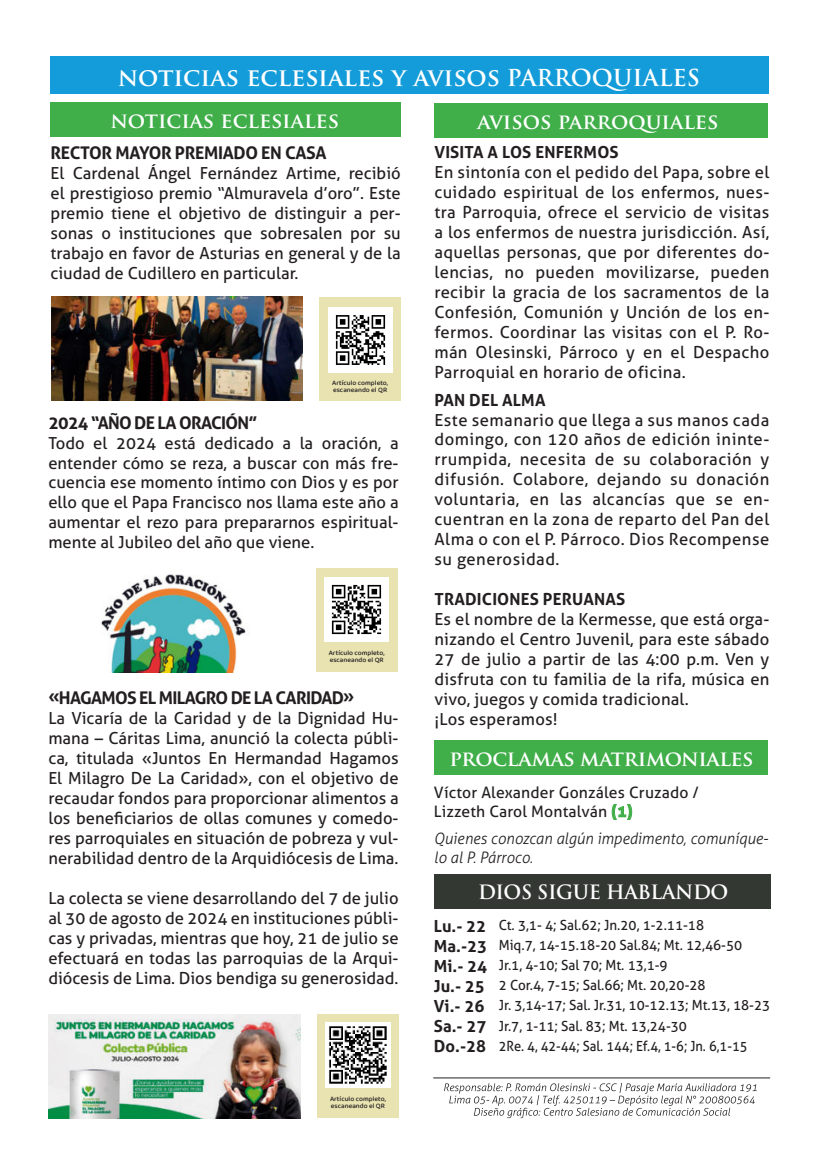
<style>
.page{position:relative;width:819px;height:1161px;background:#fff}
.page>*{position:absolute;margin:0;border:0;box-sizing:border-box;transform-origin:0 0}
.t1{font:700 24.5px "Trajan Pro";color:#fff}
.t2{font:700 21px "Trajan Pro";letter-spacing:-.01em;color:#fff}
.t3{font:700 19.25px "Trajan Pro";letter-spacing:-.02em;color:#fff}
.t4{font:700 17.5px "Aller";letter-spacing:-.04em;color:#231f20}
.t5{font:700 17.5px "Aller";letter-spacing:-.02em;color:#231f20}
.t6{font:16.62px/19.9px "Aller";letter-spacing:.01em;color:#231f20;text-align:justify}
.t7{font:700 16.62px/19.9px "Aller";letter-spacing:.01em;color:#231f20}
.t8{font:italic 300 15.75px/18.9px "Aller";color:#231f20;scale:.96 1}
.t9{font:15.75px/18.9px "Aller";letter-spacing:.01em;color:#231f20}
.t10{font:14px/20.1px "Aller";color:#231f20;scale:.96 1}
.t11{font:7px/7px "Baloo Bhaijaan 2";color:#231f20}
.s1{font-size:22.75px}
.s2{font-weight:700;color:#40ae49}
</style>
<div class="page">
<hr style="left:433px;top:1077px;width:337px;height:1px;background:#231f20">
<svg style="left:444px;top:1083px;width:312px;height:35px"></svg>
<div style="left:50px;top:56px;width:718px;height:38px;background:#139cd9"></div>
<div style="left:434px;top:103px;width:333px;height:35px;background:#40ae49"></div>
<div style="left:434px;top:740px;width:333px;height:35px;background:#40ae49"></div>
<div style="left:434px;top:874px;width:336px;height:35px;background:#333832"></div>
<div style="left:50px;top:102px;width:351px;height:35px;background:#40ae49"></div>
<img style="left:51px;top:296px;width:251px;height:104px">
<img style="left:101px;top:574px;width:145px;height:98px">
<img style="left:48px;top:1014px;width:252px;height:104px">
<div style="left:319px;top:296px;width:82px;height:104px;background:#e9e3b1"></div>
<div style="left:316px;top:568px;width:81px;height:104px;background:#e9e3b1"></div>
<div style="left:317px;top:1014px;width:81px;height:104px;background:#e9e3b1"></div>
<img style="left:324px;top:577px;width:65px;height:64px">
<img style="left:325px;top:1023px;width:65px;height:64px">
<img style="left:328px;top:307px;width:64px;height:65px">
<h1 class="t1" style="left:118px;top:64px;width:583px">noticias eclesiales y avisos <span class="s1">PARROQUIALES</span></h1>
<p class="t2" style="left:477px;top:110px;width:242px">avisos parroquiales</p>
<p class="t2" style="left:110px;top:109px;width:230px">noticias eclesiales</p>
<p class="t5" style="left:51px;top:143px;width:277px">RECTOR MAYOR PREMIADO EN CASA</p>
<p class="t6" style="left:51px;top:164px;width:352px">El Cardenal Ángel Fernández Artime, recibió el prestigioso premio “Almuravela d’oro”. Este premio tiene el objetivo de distinguir a per&shy;sonas o instituciones que sobresalen por su trabajo en favor de Asturias en general y de la ciudad de Cudillero en particular.</p>
<p class="t11" style="left:332px;top:380px;width:57px">Artículo completo, escaneando el QR</p>
<p class="t4" style="left:48px;top:412px;width:211px">2024 “AÑO DE LA ORACIÓN”</p>
<p class="t6" style="left:48px;top:433px;width:352px">Todo el 2024 está dedicado a la oración, a entender cómo se reza, a buscar con más fre&shy;cuencia ese momento íntimo con Dios y es por ello que el Papa Francisco nos llama este año a aumentar el rezo para prepararnos espiritual&shy;mente al Jubileo del año que viene.</p>
<p class="t11" style="left:329px;top:650px;width:57px">Artículo completo, escaneando el QR</p>
<p class="t4" style="left:48px;top:688px;width:307px">«HAGAMOS EL MILAGRO DE LA CARIDAD»</p>
<p class="t6" style="left:48px;top:709px;width:352px">La Vicaría de la Caridad y de la Dignidad Hu&shy;mana – Cáritas Lima, anunció la colecta públi&shy;ca, titulada «Juntos En Hermandad Hagamos El Milagro De La Caridad», con el objetivo de recaudar fondos para proporcionar alimentos a los beneficiarios de ollas comunes y comedo&shy;res parroquiales en situación de pobreza y vul&shy;nerabilidad dentro de la Arquidiócesis de Lima.</p>
<p class="t6" style="left:48px;top:888px;width:352px">La colecta se viene desarrollando del 7 de julio al 30 de agosto de 2024 en instituciones públi&shy;cas y privadas, mientras que hoy, 21 de julio se efectuará en todas las parroquias de la Arqui&shy;diócesis de Lima. Dios bendiga su generosidad.</p>
<p class="t11" style="left:330px;top:1095px;width:57px">Artículo completo, escaneando el QR</p>
<p class="t7" style="left:434px;top:143px;width:186px">VISITA A LOS ENFERMOS</p>
<p class="t6" style="left:434px;top:163px;width:336px">En sintonía con el pedido del Papa, sobre el cuidado espiritual de los enfermos, nues&shy;tra Parroquia, ofrece el servicio de visitas a los enfermos de nuestra jurisdicción. Así, aquellas personas, que por diferentes do&shy;lencias, no pueden movilizarse, pueden recibir la gracia de los sacramentos de la Confesión, Comunión y Unción de los en&shy;fermos. Coordinar las visitas con el P. Ro&shy;mán Olesinski, Párroco y en el Despacho Parroquial en horario de oficina.</p>
<p class="t7" style="left:434px;top:390px;width:113px">PAN DEL ALMA</p>
<p class="t6" style="left:434px;top:410px;width:336px">Este semanario que llega a sus manos cada domingo, con 120 años de edición ininte&shy;rrumpida, necesita de su colaboración y difusión. Colabore, dejando su donación voluntaria, en las alcancías que se en&shy;cuentran en la zona de reparto del Pan del Alma o con el P. Párroco. Dios Recompense su generosidad.</p>
<p class="t7" style="left:434px;top:589px;width:192px">TRADICIONES PERUANAS</p>
<p class="t6" style="left:434px;top:610px;width:336px;text-align:left">Es el nombre de la Kermesse, que está orga&shy;nizando el Centro Juvenil, para este sábado 27 de julio a partir de las 4:00 p.m. Ven y disfruta con tu familia de la rifa, música en vivo, juegos y comida tradicional.<br>¡Los esperamos!</p>
<p class="t2" style="left:449px;top:748px;width:306px">proclamas matrimoniales</p>
<p class="t9" style="left:434px;top:783px;width:267px">Víctor Alexander Gonzáles Cruzado /<br>Lizzeth Carol Montalván <span class="s2">(1)</span></p>
<p class="t8" style="left:434px;top:830px;width:350px">Quienes conozcan algún impedimento, comuníque&shy;lo al P. Párroco.</p>
<p class="t3" style="left:478px;top:882px;width:252px">DIOS SIGUE HABLANDO</p>
<p class="t7" style="left:434px;top:916px;width:55px">Lu.- 22<br>Ma.-23<br>Mi.- 24<br>Ju.- 25<br>Vi.- 26<br>Sa.- 27<br>Do.-28</p>
<p class="t10" style="left:498px;top:915px;width:284px">Ct. 3,1- 4; Sal.62; Jn.20, 1-2.11-18<br>Miq.7, 14-15.18-20 Sal.84; Mt. 12,46-50<br>Jr.1, 4-10; Sal 70; Mt. 13,1-9<br>2 Cor.4, 7-15; Sal.66; Mt. 20,20-28<br>Jr. 3,14-17; Sal. Jr.31, 10-12.13; Mt.13, 18-23<br>Jr.7, 1-11; Sal. 83; Mt. 13,24-30<br>2Re. 4, 42-44; Sal. 144; Ef.4, 1-6; Jn. 6,1-15</p>
</div>
